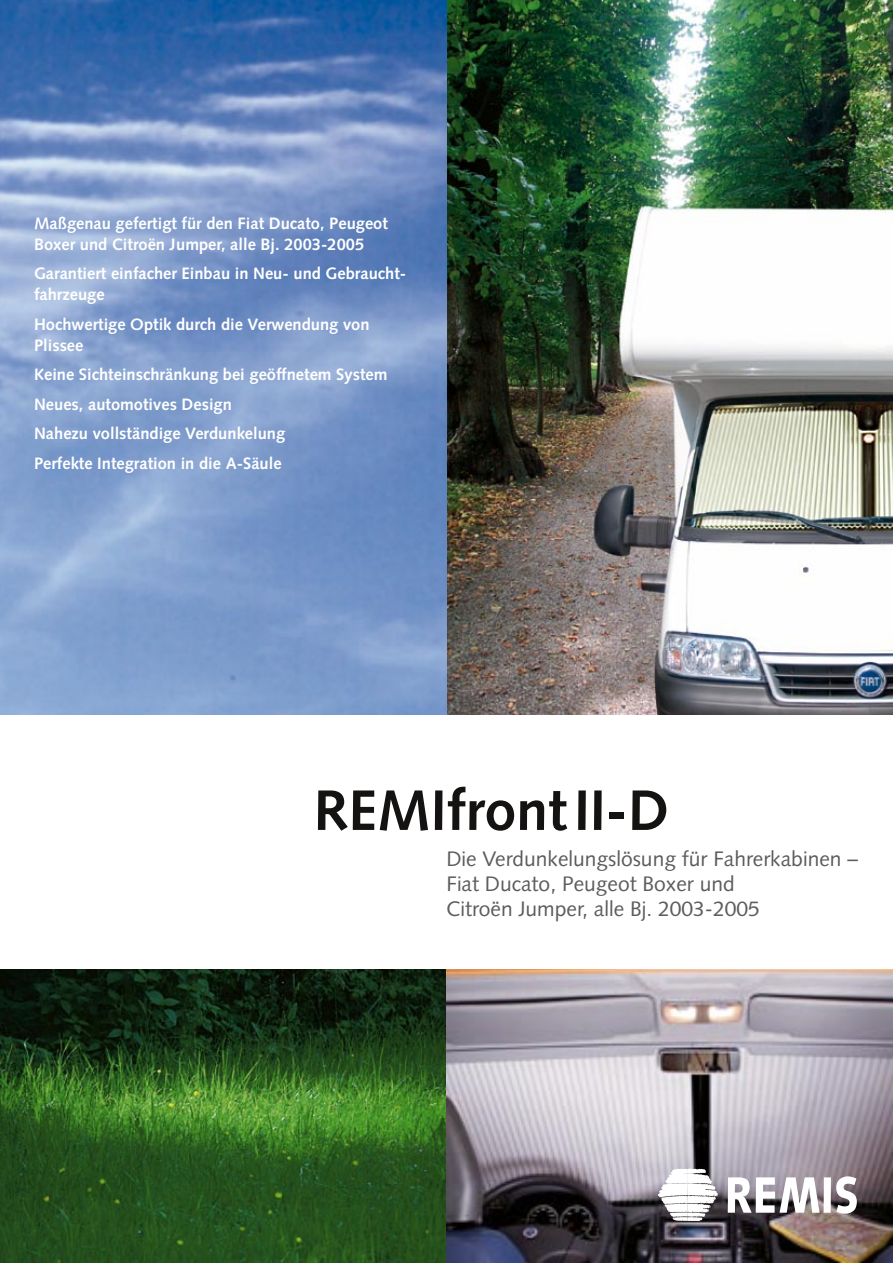
<style>
.page{position:relative;width:893px;height:1263px;background:#fff}
.page>*{position:absolute;margin:0;border:0;box-sizing:border-box;transform-origin:0 0}
.t1{font:700 57px "Syntax";color:#141311}
.t2{font:21px/25.2px "Syntax";color:#5c5c5c}
.t3{font:700 16.5px/21px "Syntax";color:#fff}
</style>
<div class="page">
<img style="left:446px;top:0;width:447px;height:714px">
<svg style="left:0;top:0;width:446px;height:714px;background:#7595c7"></svg>
<img style="left:0;top:969px;width:446px;height:294px">
<svg style="left:446px;top:969px;width:447px;height:294px;background:#979097"></svg>
<svg style="left:658px;top:1169px;width:60px;height:51px"></svg>
<svg style="left:728px;top:1176px;width:129px;height:38px"></svg>
<p class="t3" style="left:34px;top:213px;width:355px">Maßgenau gefertigt für den Fiat Ducato, Peugeot<br>Boxer und Citroën Jumper, alle Bj. 2003-2005</p>
<p class="t3" style="left:34px;top:263px;width:374px">Garantiert einfacher Einbau in Neu- und Gebraucht&shy;fahrzeuge</p>
<p class="t3" style="left:34px;top:314px;width:337px">Hochwertige Optik durch die Verwendung von<br>Plissee</p>
<p class="t3" style="left:34px;top:360px;width:355px;line-height:29.5px">Keine Sichteinschränkung bei geöffnetem System Neues, automotives Design<br>Nahezu vollständige Verdunkelung<br>Perfekte Integration in die A-Säule</p>
<h1 class="t1" style="left:314px;top:777px;width:357px">REMIfront II-D</h1>
<p class="t2" style="left:446px;top:846px;width:413px">Die Verdunkelungslösung für Fahrerkabinen –<br>Fiat Ducato, Peugeot Boxer und<br>Citroën Jumper, alle Bj. 2003-2005</p>
</div>
